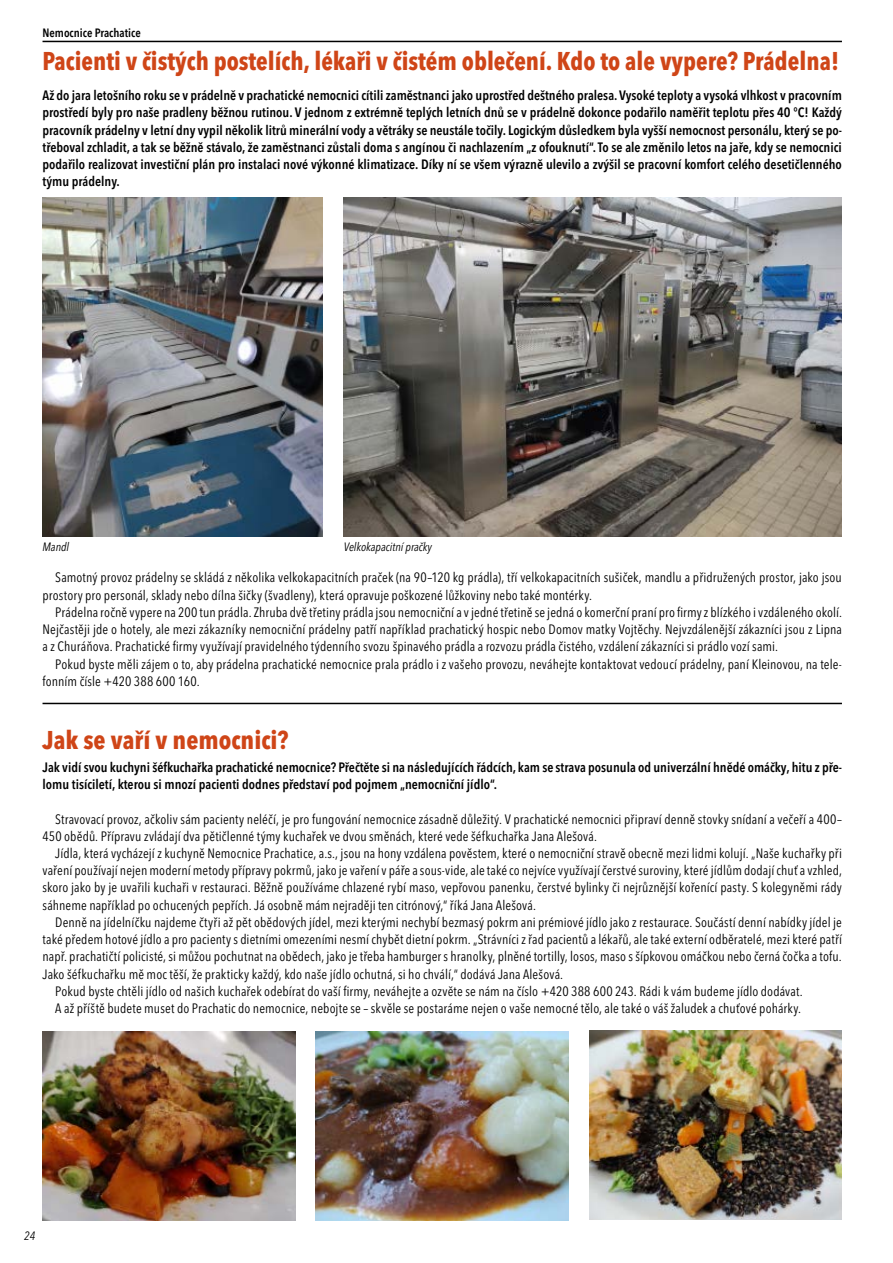
<style>
.page{position:relative;width:893px;height:1263px;background:#fff}
.page>*{position:absolute;margin:0;border:0;box-sizing:border-box;transform-origin:0 0}
.t1{font:700 condensed 25.5px "Avenir Next LT Pro";color:#cf4517;scale:.96 1}
.t2{font:700 condensed 25.5px "Avenir Next LT Pro";color:#cf4517}
.t3{font:condensed 13.5px/17.2px "Avenir Next LT Pro";letter-spacing:.005em;color:#000}
.t4{font:600 condensed 13.5px/17.2px "Avenir Next LT Pro";color:#000;text-align:justify}
.t5{font:italic condensed 12px "Avenir Next LT Pro";color:#000}
.t6{font:600 condensed 12px "Avenir Next LT Pro";color:#000}
</style>
<div class="page">
<hr style="left:43px;top:41px;width:799px;height:1px;background:#000">
<hr style="left:43px;top:703px;width:799px;height:1px;background:#000">
<img style="left:43px;top:198px;width:280px;height:339px">
<img style="left:344px;top:198px;width:498px;height:339px">
<img style="left:43px;top:1031px;width:252px;height:189px">
<img style="left:316px;top:1031px;width:252px;height:189px">
<img style="left:589px;top:1030px;width:253px;height:189px">
<p class="t6" style="left:43px;top:25px;width:100px">Nemocnice Prachatice</p>
<h1 class="t1" style="left:43px;top:46px;width:831px">Pacienti v čistých postelích, lékaři v čistém oblečení. Kdo to ale vypere? Prádelna!</h1>
<p class="t4" style="left:43px;top:87px;width:801px">Až do jara letošního roku se v prádelně v prachatické nemocnici cítili zaměstnanci jako uprostřed deštného pralesa. Vysoké teploty a vysoká vlhkost v pracovním prostředí byly pro naše pradleny běžnou rutinou. V jednom z extrémně teplých letních dnů se v prádelně dokonce podařilo naměřit teplotu přes 40 °C! Každý pracovník prádelny v letní dny vypil několik litrů minerální vody a větráky se neustále točily. Logickým důsledkem byla vyšší nemocnost personálu, který se po&shy;třeboval zchladit, a tak se běžně stávalo, že zaměstnanci zůstali doma s angínou či nachlazením „z ofouknutí“. To se ale změnilo letos na jaře, kdy se nemocnici podařilo realizovat investiční plán pro instalaci nové výkonné klimatizace. Díky ní se všem výrazně ulevilo a zvýšil se pracovní komfort celého desetičlenného týmu prádelny.</p>
<p class="t5" style="left:43px;top:540px;width:28px">Mandl</p>
<p class="t5" style="left:344px;top:540px;width:90px">Velkokapacitní pračky</p>
<p class="t3" style="left:43px;top:569px;width:801px;text-indent:13px">Samotný provoz prádelny se skládá z několika velkokapacitních praček (na 90–120 kg prádla), tří velkokapacitních sušiček, mandlu a přidružených prostor, jako jsou prostory pro personál, sklady nebo dílna šičky (švadleny), která opravuje poškozené lůžkoviny nebo také montérky.</p>
<p class="t3" style="left:43px;top:603px;width:801px;text-align:justify;text-indent:13px">Prádelna ročně vypere na 200 tun prádla. Zhruba dvě třetiny prádla jsou nemocniční a v jedné třetině se jedná o komerční praní pro firmy z blízkého i vzdáleného okolí.<br>Nejčastěji jde o hotely, ale mezi zákazníky nemocniční prádelny patří například prachatický hospic nebo Domov matky Vojtěchy. Nejvzdálenější zákazníci jsou z Lipna a z Churáňova. Prachatické firmy využívají pravidelného týdenního svozu špinavého prádla a rozvozu prádla čistého, vzdálení zákazníci si prádlo vozí sami.</p>
<p class="t3" style="left:43px;top:655px;width:801px;text-indent:13px">Pokud byste měli zájem o to, aby prádelna prachatické nemocnice prala prádlo i z vašeho provozu, neváhejte kontaktovat vedoucí prádelny, paní Kleinovou, na tele&shy;fonním čísle +420 388 600 160.</p>
<h1 class="t2" style="left:43px;top:724px;width:248px">Jak se vaří v nemocnici?</h1>
<p class="t4" style="left:43px;top:758px;width:801px">Jak vidí svou kuchyni šéfkuchařka prachatické nemocnice? Přečtěte si na následujících řádcích, kam se strava posunula od univerzální hnědé omáčky, hitu z pře&shy;lomu tisíciletí, kterou si mnozí pacienti dodnes představí pod pojmem „nemocniční jídlo“.</p>
<p class="t3" style="left:43px;top:810px;width:801px;text-indent:13px">Stravovací provoz, ačkoliv sám pacienty neléčí, je pro fungování nemocnice zásadně důležitý. V prachatické nemocnici připraví denně stovky snídaní a večeří a 400–<br>450 obědů. Přípravu zvládají dva pětičlenné týmy kuchařek ve dvou směnách, které vede šéfkuchařka Jana Alešová.</p>
<p class="t3" style="left:43px;top:844px;width:801px;text-align:justify;text-indent:13px">Jídla, která vycházejí z kuchyně Nemocnice Prachatice, a.s., jsou na hony vzdálena pověstem, které o nemocniční stravě obecně mezi lidmi kolují. „Naše kuchařky při vaření používají nejen moderní metody přípravy pokrmů, jako je vaření v páře a sous-vide, ale také co nejvíce využívají čerstvé suroviny, které jídlům dodají chuť a vzhled, skoro jako by je uvařili kuchaři v restauraci. Běžně používáme chlazené rybí maso, vepřovou panenku, čerstvé bylinky či nejrůznější kořenící pasty. S kolegyněmi rády sáhneme například po ochucených pepřích. Já osobně mám nejraději ten citrónový,“ říká Jana Alešová.</p>
<p class="t3" style="left:55px;top:913px;width:788px">Denně na jídelníčku najdeme čtyři až pět obědových jídel, mezi kterými nechybí bezmasý pokrm ani prémiové jídlo jako z restaurace. Součástí denní nabídky jídel je</p>
<p class="t3" style="left:43px;top:931px;width:801px">také předem hotové jídlo a pro pacienty s dietními omezeními nesmí chybět dietní pokrm. „Strávníci z řad pacientů a lékařů, ale také externí odběratelé, mezi které patří</p>
<p class="t3" style="left:43px;top:948px;width:801px">např. prachatičtí policisté, si můžou pochutnat na obědech, jako je třeba hamburger s hranolky, plněné tortilly, losos, maso s šípkovou omáčkou nebo černá čočka a tofu.</p>
<p class="t3" style="left:43px;top:965px;width:522px">Jako šéfkuchařku mě moc těší, že prakticky každý, kdo naše jídlo ochutná, si ho chválí,“ dodává Jana Alešová.</p>
<p class="t3" style="left:55px;top:982px;width:749px">Pokud byste chtěli jídlo od našich kuchařek odebírat do vaší firmy, neváhejte a ozvěte se nám na číslo +420 388 600 243. Rádi k vám budeme jídlo dodávat.</p>
<p class="t3" style="left:55px;top:999px;width:747px">A až příště budete muset do Prachatic do nemocnice, nebojte se – skvěle se postaráme nejen o vaše nemocné tělo, ale také o váš žaludek a chuťové pohárky.</p>
<p class="t5" style="left:24px;top:1229px;width:13px">24</p>
</div>
